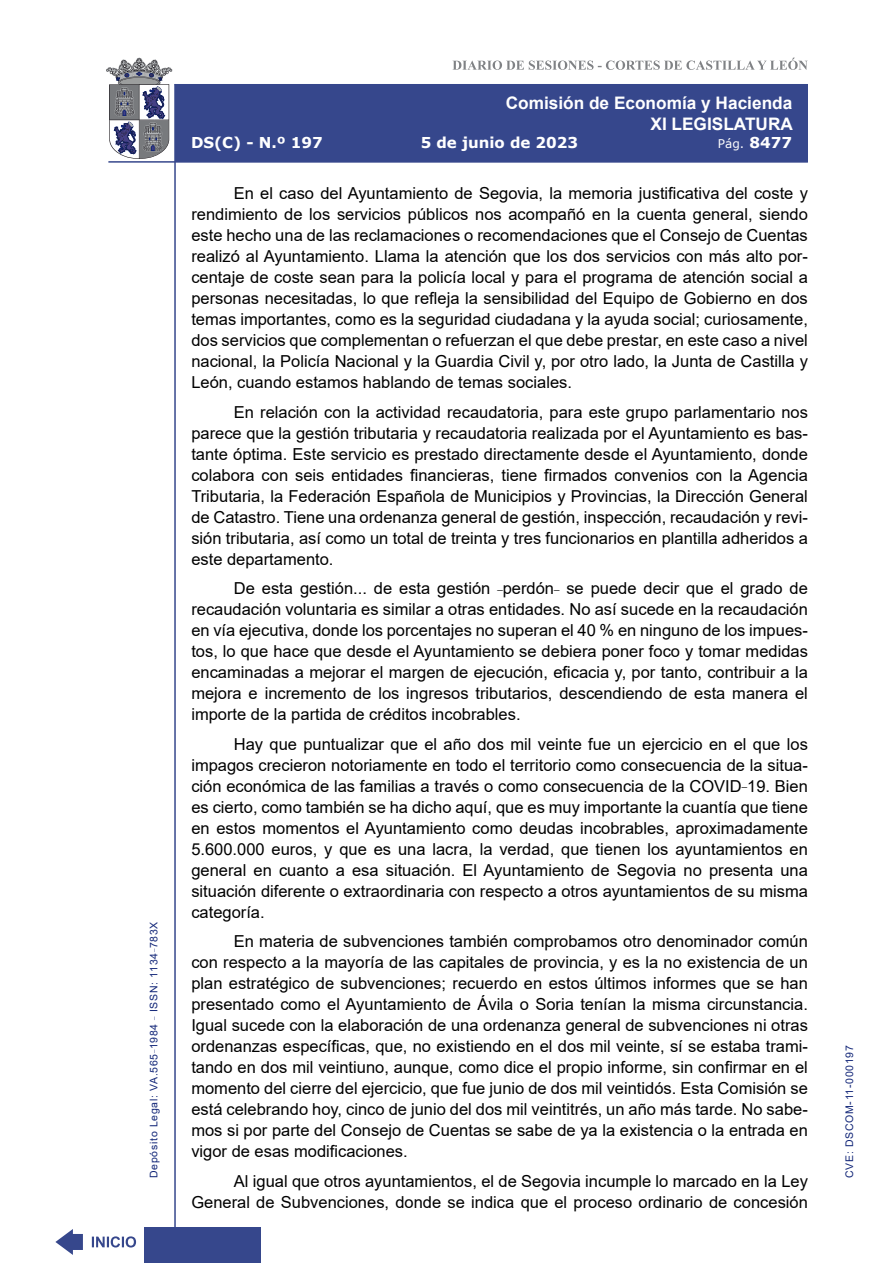
<style>
.page{position:relative;width:893px;height:1263px;background:#fff}
.page>*{position:absolute;margin:0;border:0;box-sizing:border-box;transform-origin:0 0}
.t1{font:700 17.25px/20.7px "Arial";color:#fff;text-align:right}
.t2{font:16.5px/21px "Arial";color:#000;text-align:justify}
.t3{font:700 15px "Verdana";color:#fff}
.t4{font:12px "Verdana";color:#fff}
.t5{font:10.5px "Arial";letter-spacing:.065em;color:#122678}
.s1{font-weight:700;font-size:15px}
</style>
<div class="page">
<svg style="left:452px;top:58px;width:356px;height:12px"></svg>
<hr style="left:174px;top:84px;width:2px;height:1179px;background:#36478c">
<div style="left:144px;top:1227px;width:117px;height:36px;background:#36478c"></div>
<div style="left:175px;top:84px;width:633px;height:78px;background:#36478c"></div>
<hr style="left:108px;top:161px;width:700px;height:2px;background:#36478c">
<svg style="left:92px;top:1236px;width:44px;height:11px"></svg>
<svg style="left:55px;top:1229px;width:28px;height:26px"></svg>
<svg style="left:106px;top:58px;width:66px;height:101px"></svg>
<p class="t5" style="left:146px;top:1178px;width:258px;rotate:-90deg">Depósito Legal: VA.565<sup>_</sup>1984 <sup>_</sup> ISSN: 1134<sup>_</sup>783X</p>
<p class="t1" style="left:506px;top:93px;width:289px">Comisión de Economía y Hacienda<br>XI LEGISLATURA</p>
<p class="t3" style="left:191px;top:132px;width:133px">DS(C) - N.º 197</p>
<p class="t3" style="left:421px;top:132px;width:159px">5 de junio de 2023</p>
<p class="t4" style="left:718px;top:135px;width:76px">Pág. <span class="s1">8477</span></p>
<p class="t2" style="left:191px;top:183px;width:618px;text-indent:43px">En el caso del Ayuntamiento de Segovia, la memoria justificativa del coste y rendimiento de los servicios públicos nos acompañó en la cuenta general, siendo este hecho una de las reclamaciones o recomendaciones que el Consejo de Cuentas realizó al Ayuntamiento. Llama la atención que los dos servicios con más alto por&shy;centaje de coste sean para la policía local y para el programa de atención social a personas necesitadas, lo que refleja la sensibilidad del Equipo de Gobierno en dos temas importantes, como es la seguridad ciudadana y la ayuda social; curiosamente, dos servicios que complementan o refuerzan el que debe prestar, en este caso a nivel nacional, la Policía Nacional y la Guardia Civil y, por otro lado, la Junta de Castilla y León, cuando estamos hablando de temas sociales.</p>
<p class="t2" style="left:191px;top:401px;width:618px;text-indent:43px">En relación con la actividad recaudatoria, para este grupo parlamentario nos parece que la gestión tributaria y recaudatoria realizada por el Ayuntamiento es bas&shy;tante óptima. Este servicio es prestado directamente desde el Ayuntamiento, donde colabora con seis entidades financieras, tiene firmados convenios con la Agencia Tributaria, la Federación Española de Municipios y Provincias, la Dirección General de Catastro. Tiene una ordenanza general de gestión, inspección, recaudación y revi&shy;sión tributaria, así como un total de treinta y tres funcionarios en plantilla adheridos a este departamento.</p>
<p class="t2" style="left:191px;top:578px;width:618px;text-indent:43px">De esta gestión... de esta gestión <sup>_</sup>perdón<sup>_</sup> se puede decir que el grado de recaudación voluntaria es similar a otras entidades. No así sucede en la recaudación en vía ejecutiva, donde los porcentajes no superan el 40 % en ninguno de los impues&shy;tos, lo que hace que desde el Ayuntamiento se debiera poner foco y tomar medidas encaminadas a mejorar el margen de ejecución, eficacia y, por tanto, contribuir a la mejora e incremento de los ingresos tributarios, descendiendo de esta manera el importe de la partida de créditos incobrables.</p>
<p class="t2" style="left:191px;top:733px;width:618px;text-indent:43px">Hay que puntualizar que el año dos mil veinte fue un ejercicio en el que los impagos crecieron notoriamente en todo el territorio como consecuencia de la situa&shy;ción económica de las familias a través o como consecuencia de la COVID<sup>_</sup>19. Bien es cierto, como también se ha dicho aquí, que es muy importante la cuantía que tiene en estos momentos el Ayuntamiento como deudas incobrables, aproximadamente 5.600.000 euros, y que es una lacra, la verdad, que tienen los ayuntamientos en general en cuanto a esa situación. El Ayuntamiento de Segovia no presenta una situación diferente o extraordinaria con respecto a otros ayuntamientos de su misma categoría.</p>
<p class="t2" style="left:191px;top:931px;width:618px;text-indent:43px">En materia de subvenciones también comprobamos otro denominador común con respecto a la mayoría de las capitales de provincia, y es la no existencia de un plan estratégico de subvenciones; recuerdo en estos últimos informes que se han presentado como el Ayuntamiento de Ávila o Soria tenían la misma circunstancia.<br>Igual sucede con la elaboración de una ordenanza general de subvenciones ni otras ordenanzas específicas, que, no existiendo en el dos mil veinte, sí se estaba trami&shy;tando en dos mil veintiuno, aunque, como dice el propio informe, sin confirmar en el momento del cierre del ejercicio, que fue junio de dos mil veintidós. Esta Comisión se está celebrando hoy, cinco de junio del dos mil veintitrés, un año más tarde. No sabe&shy;mos si por parte del Consejo de Cuentas se sabe de ya la existencia o la entrada en vigor de esas modificaciones.</p>
<p class="t2" style="left:191px;top:1170px;width:618px;text-align:right">Al igual que otros ayuntamientos, el de Segovia incumple lo marcado en la Ley<br>General de Subvenciones, donde se indica que el proceso ordinario de concesión</p>
<p class="t5" style="left:842px;top:1178px;width:134px;rotate:-90deg">CVE: DSCOM-11-000197</p>
</div>
